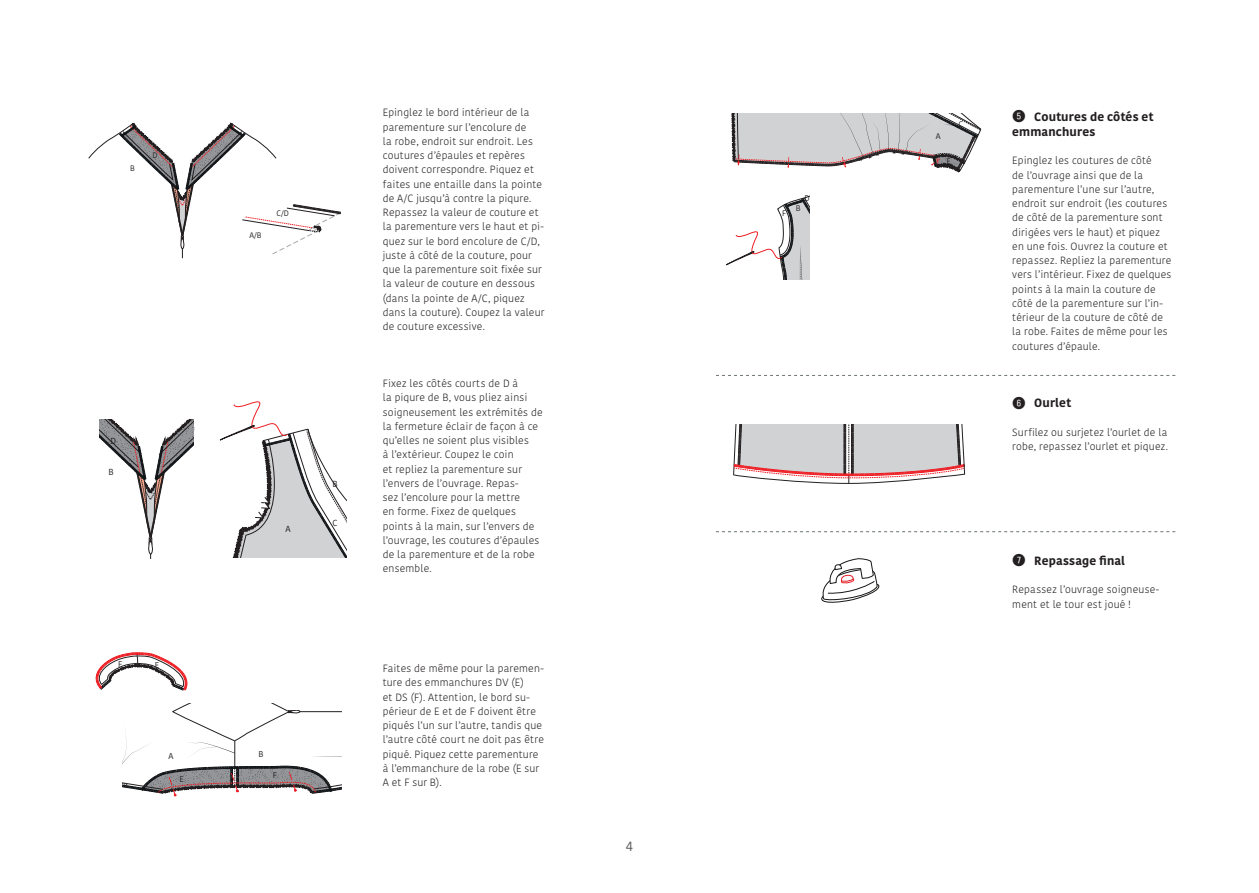
<style>
.page{position:relative;width:1259px;height:893px;background:#fff}
.page>*{position:absolute;margin:0;border:0;box-sizing:border-box;transform-origin:0 0}
.t1{font:13.5px "Kohinoor";color:#57585a}
.t2{font:700 12px/15px "Kohinoor";letter-spacing:.01em;color:#231f20}
.t3{font:300 10.5px/14.2px "Kohinoor";letter-spacing:.02em;color:#231f20}
.t4{font:8.85px "Kohinoor";color:#231f20}
.t5{font:8.4px "Kohinoor";color:#231f20}
.t6{font:8.1px "Kohinoor";color:#231f20}
.t7{font:7.95px "Kohinoor";color:#231f20}
.s1{font-family:"Fyra Numeric Circle Closed";font-weight:400;font-size:16.5px}
</style>
<div class="page">
<svg style="left:88px;top:123px;width:253px;height:135px"></svg>
<svg style="left:99px;top:401px;width:247px;height:158px"></svg>
<svg style="left:95px;top:653px;width:93px;height:37px"></svg>
<svg style="left:123px;top:703px;width:219px;height:94px"></svg>
<svg style="left:731px;top:113px;width:250px;height:59px"></svg>
<svg style="left:726px;top:196px;width:84px;height:84px"></svg>
<svg style="left:733px;top:425px;width:232px;height:59px"></svg>
<svg style="left:716px;top:531px;width:459px;height:1px"></svg>
<svg style="left:716px;top:375px;width:459px;height:1px"></svg>
<svg style="left:821px;top:558px;width:58px;height:45px"></svg>
<p class="t7" style="left:130px;top:163px;width:6px">B</p>
<p class="t7" style="left:153px;top:150px;width:7px">D</p>
<p class="t7" style="left:249px;top:230px;width:14px">A/B</p>
<p class="t7" style="left:276px;top:208px;width:14px">C/D</p>
<p class="t4" style="left:110px;top:435px;width:7px">D</p>
<p class="t4" style="left:109px;top:466px;width:7px">B</p>
<p class="t4" style="left:285px;top:523px;width:7px">A</p>
<p class="t4" style="left:332px;top:478px;width:7px">B</p>
<p class="t4" style="left:332px;top:517px;width:6px">C</p>
<p class="t5" style="left:118px;top:658px;width:6px">F</p>
<p class="t5" style="left:155px;top:659px;width:6px">E</p>
<p class="t5" style="left:169px;top:751px;width:6px">A</p>
<p class="t5" style="left:258px;top:749px;width:7px">B</p>
<p class="t5" style="left:179px;top:774px;width:6px">E</p>
<p class="t5" style="left:273px;top:770px;width:6px">F</p>
<p class="t3" style="left:383px;top:106px;width:163px">Epinglez le bord intérieur de la parementure sur l’encolure de<br>la robe, endroit sur endroit. Les coutures d’épaules et repères doivent correspondre. Piquez et faites une entaille dans la pointe de A/C jusqu’à contre la piqure.<br>Repassez la valeur de couture et la parementure vers le haut et pi‑ quez sur le bord encolure de C/D, juste à côté de la couture, pour que la parementure soit fixée sur la valeur de couture en dessous (dans la pointe de A/C, piquez dans la couture). Coupez la valeur de couture excessive.</p>
<p class="t3" style="left:383px;top:377px;width:161px">Fixez les côtés courts de D à<br>la piqure de B, vous pliez ainsi soigneusement les extrémités de la fermeture éclair de façon à ce qu’elles ne soient plus visibles<br>à l’extérieur. Coupez le coin<br>et repliez la parementure sur l’envers de l’ouvrage. Repas‑<br>sez l’encolure pour la mettre<br>en forme. Fixez de quelques points à la main, sur l’envers de l’ouvrage, les coutures d’épaules de la parementure et de la robe ensemble.</p>
<p class="t3" style="left:383px;top:662px;width:163px">Faites de même pour la paremen‑ ture des emmanchures DV (E)<br>et DS (F). Attention, le bord su‑ périeur de E et de F doivent être piqués l’un sur l’autre, tandis que l’autre côté court ne doit pas être piqué. Piquez cette parementure à l’emmanchure de la robe (E sur<br>A et F sur B).</p>
<p class="t1" style="left:626px;top:837px;width:9px">4</p>
<p class="t6" style="left:782px;top:208px;width:6px">F</p>
<p class="t6" style="left:804px;top:193px;width:7px">D</p>
<p class="t6" style="left:795px;top:203px;width:6px">B</p>
<p class="t6" style="left:935px;top:131px;width:6px">A</p>
<p class="t6" style="left:946px;top:156px;width:6px">E</p>
<p class="t6" style="left:958px;top:119px;width:6px">C</p>
<p class="t2" style="left:1012px;top:109px;width:143px"><span class="s1">5</span> Coutures de côtés et emmanchures</p>
<p class="t3" style="left:1012px;top:154px;width:161px">Epinglez les coutures de côté<br>de l’ouvrage ainsi que de la parementure l’une sur l’autre, endroit sur endroit (les coutures de côté de la parementure sont dirigées vers le haut) et piquez en une fois. Ouvrez la couture et repassez. Repliez la parementure vers l’intérieur. Fixez de quelques points à la main la couture de côté de la parementure sur l’in‑ térieur de la couture de côté de la robe. Faites de même pour les coutures d’épaule.</p>
<p class="t2" style="left:1012px;top:396px;width:60px"><span class="s1">6</span> Ourlet</p>
<p class="t3" style="left:1012px;top:425px;width:157px">Surfilez ou surjetez l’ourlet de la robe, repassez l’ourlet et piquez.</p>
<p class="t2" style="left:1012px;top:553px;width:114px"><span class="s1">7</span> Repassage final</p>
<p class="t3" style="left:1012px;top:583px;width:148px">Repassez l’ouvrage soigneuse‑ ment et le tour est joué !</p>
</div>
